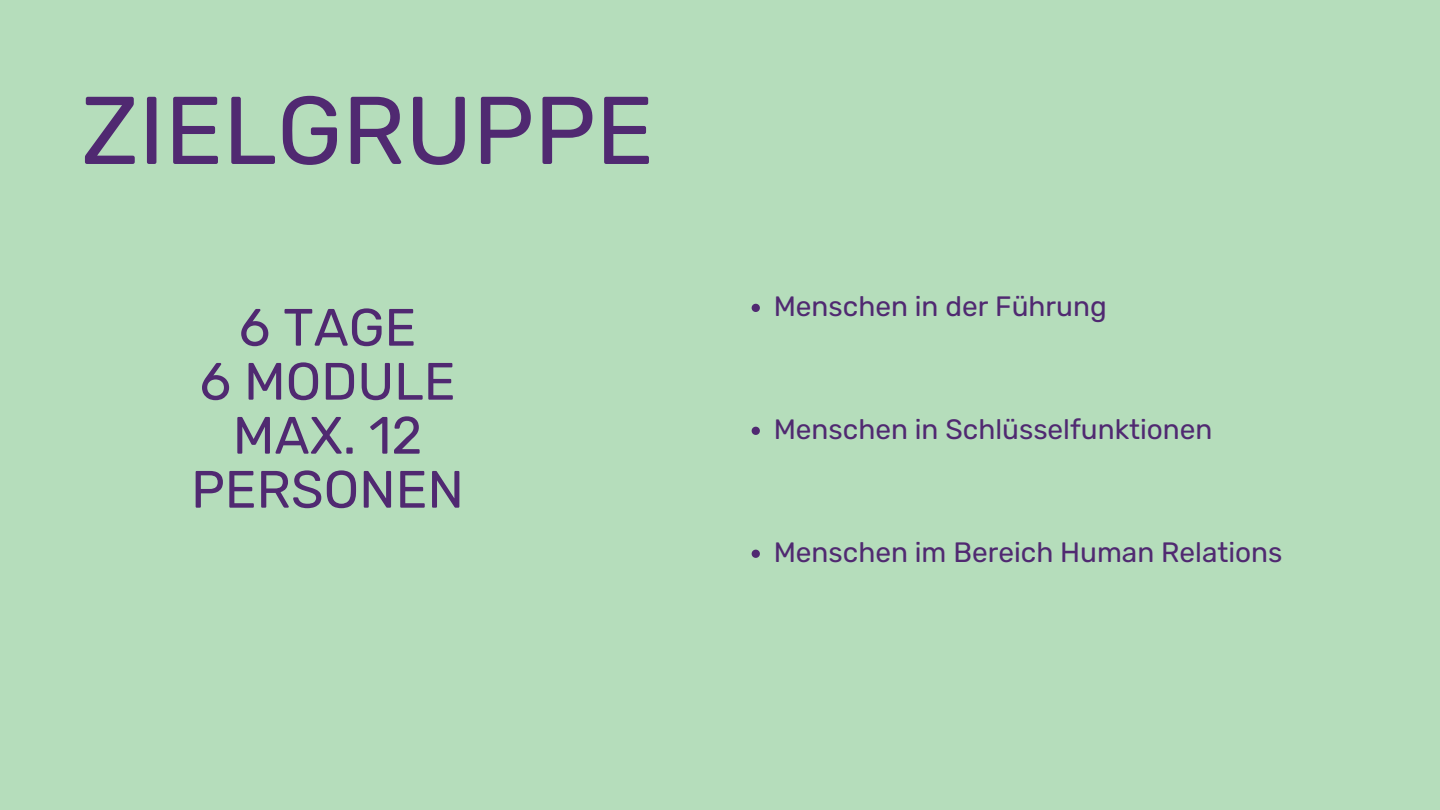
<style>
.page{position:relative;width:1440px;height:810px;background:#b5ddbb}
.page>*{position:absolute;margin:0;border:0;box-sizing:border-box;transform-origin:0 0}
.t1{font:96px "Rubik";color:#502971}
.t2{font:52.5px/54px "Rubik";color:#502971;text-align:center}
.t3{font:28px "Rubik";color:#502971}
</style>
<div class="page">
<svg style="left:752px;top:304px;width:8px;height:8px"></svg>
<svg style="left:752px;top:427px;width:8px;height:8px"></svg>
<svg style="left:752px;top:550px;width:8px;height:8px"></svg>
<h1 class="t1" style="left:81px;top:74px;width:574px">ZIELGRUPPE</h1>
<p class="t2" style="left:239px;top:301px;width:179px">6 TAGE</p>
<p class="t2" style="left:199px;top:355px;width:258px">6 MODULE</p>
<p class="t2" style="left:191px;top:409px;width:274px">MAX. 12<br>PERSONEN</p>
<p class="t3" style="left:774px;top:290px;width:335px">Menschen in der Führung</p>
<p class="t3" style="left:774px;top:413px;width:440px">Menschen in Schlüsselfunktionen</p>
<p class="t3" style="left:774px;top:535px;width:510px">Menschen im Bereich Human Relations</p>
</div>
